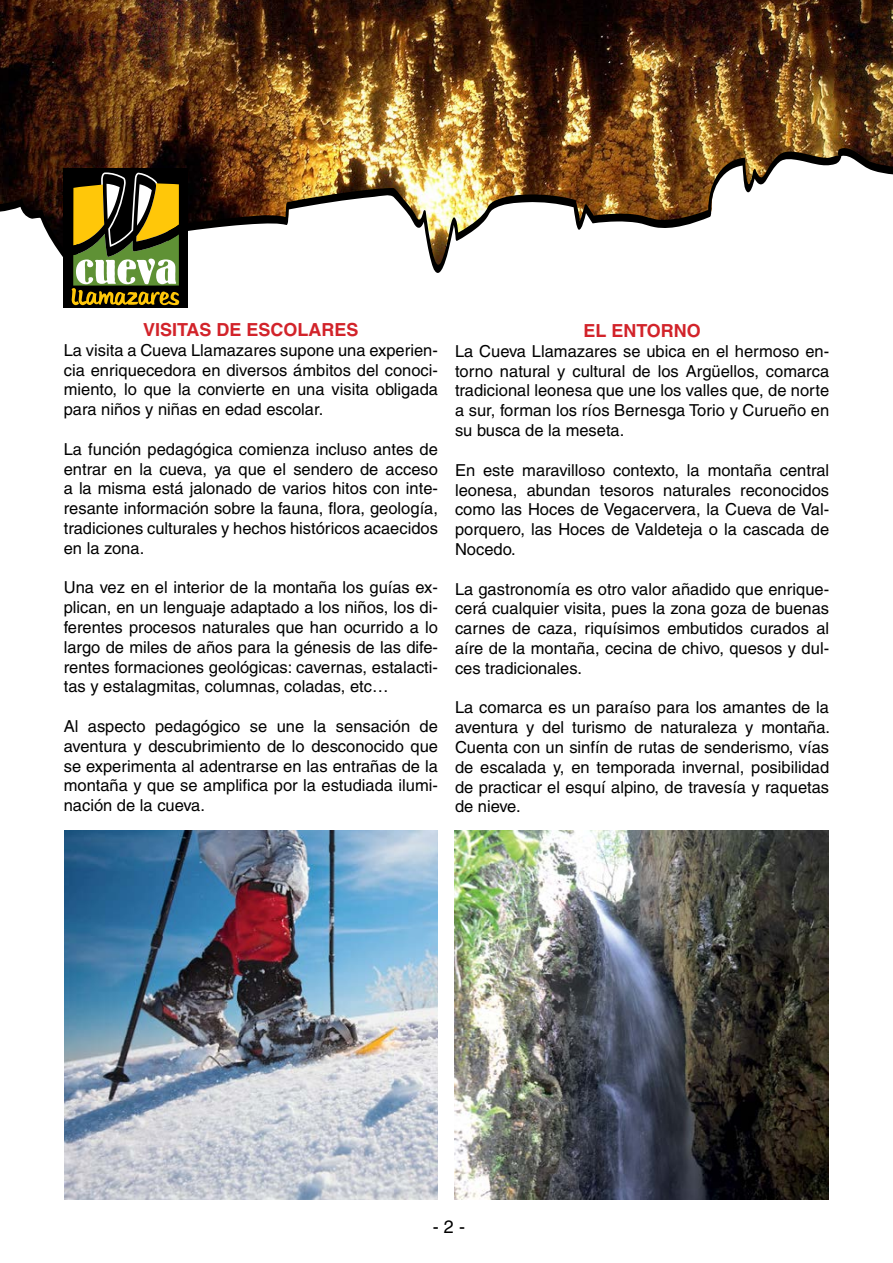
<style>
.page{position:relative;width:893px;height:1263px;background:#fff}
.page>*{position:absolute;margin:0;border:0;box-sizing:border-box;transform-origin:0 0}
.t1{font:700 18px "Helvetica";color:#d2232a}
.t2{font:18px "Helvetica";color:#000}
.t3{font:16.5px/19.8px "Helvetica";color:#000;text-align:justify}
</style>
<div class="page">
<img style="left:0;top:0;width:893px;height:147px">
<img style="left:0;top:147px;width:893px;height:129px">
<div style="left:64px;top:168px;width:124px;height:140px;background:#000"></div>
<svg style="left:71px;top:172px;width:109px;height:133px"></svg>
<img style="left:455px;top:830px;width:373px;height:369px">
<img style="left:64px;top:830px;width:374px;height:369px">
<p class="t1" style="left:143px;top:319px;width:217px">VISITAS DE ESCOLARES</p>
<p class="t3" style="left:64px;top:340px;width:376px">La visita a Cueva Llamazares supone una experien&shy;cia enriquecedora en diversos ámbitos del conoci&shy;miento, lo que la convierte en una visita obligada para niños y niñas en edad escolar.</p>
<p class="t3" style="left:64px;top:439px;width:376px">La función pedagógica comienza incluso antes de entrar en la cueva, ya que el sendero de acceso a la misma está jalonado de varios hitos con inte&shy;resante información sobre la fauna, flora, geología, tradiciones culturales y hechos históricos acaecidos en la zona.</p>
<p class="t3" style="left:64px;top:578px;width:376px">Una vez en el interior de la montaña los guías ex&shy;plican, en un lenguaje adaptado a los niños, los di&shy;ferentes procesos naturales que han ocurrido a lo largo de miles de años para la génesis de las dife&shy;rentes formaciones geológicas: cavernas, estalacti&shy;tas y estalagmitas, columnas, coladas, etc…</p>
<p class="t3" style="left:64px;top:716px;width:376px">Al aspecto pedagógico se une la sensación de aventura y descubrimiento de lo desconocido que se experimenta al adentrarse en las entrañas de la montaña y que se amplifica por la estudiada ilumi&shy;nación de la cueva.</p>
<p class="t1" style="left:583px;top:320px;width:119px">EL ENTORNO</p>
<p class="t3" style="left:455px;top:341px;width:376px">La Cueva Llamazares se ubica en el hermoso en&shy;torno natural y cultural de los Argüellos, comarca tradicional leonesa que une los valles que, de norte a sur, forman los ríos Bernesga Torio y Curueño en su busca de la meseta.</p>
<p class="t3" style="left:455px;top:460px;width:376px">En este maravilloso contexto, la montaña central leonesa, abundan tesoros naturales reconocidos como las Hoces de Vegacervera, la Cueva de Val&shy;porquero, las Hoces de Valdeteja o la cascada de Nocedo.</p>
<p class="t3" style="left:455px;top:579px;width:376px">La gastronomía es otro valor añadido que enrique&shy;cerá cualquier visita, pues la zona goza de buenas carnes de caza, riquísimos embutidos curados al aíre de la montaña, cecina de chivo, quesos y dul&shy;ces tradicionales.</p>
<p class="t3" style="left:455px;top:698px;width:377px">La comarca es un paraíso para los amantes de la aventura y del turismo de naturaleza y montaña.<br>Cuenta con un sinfín de rutas de senderismo, vías de escalada y, en temporada invernal, posibilidad de practicar el esquí alpino, de travesía y raquetas de nieve.</p>
<p class="t2" style="left:433px;top:1216px;width:34px">- 2 -</p>
</div>
